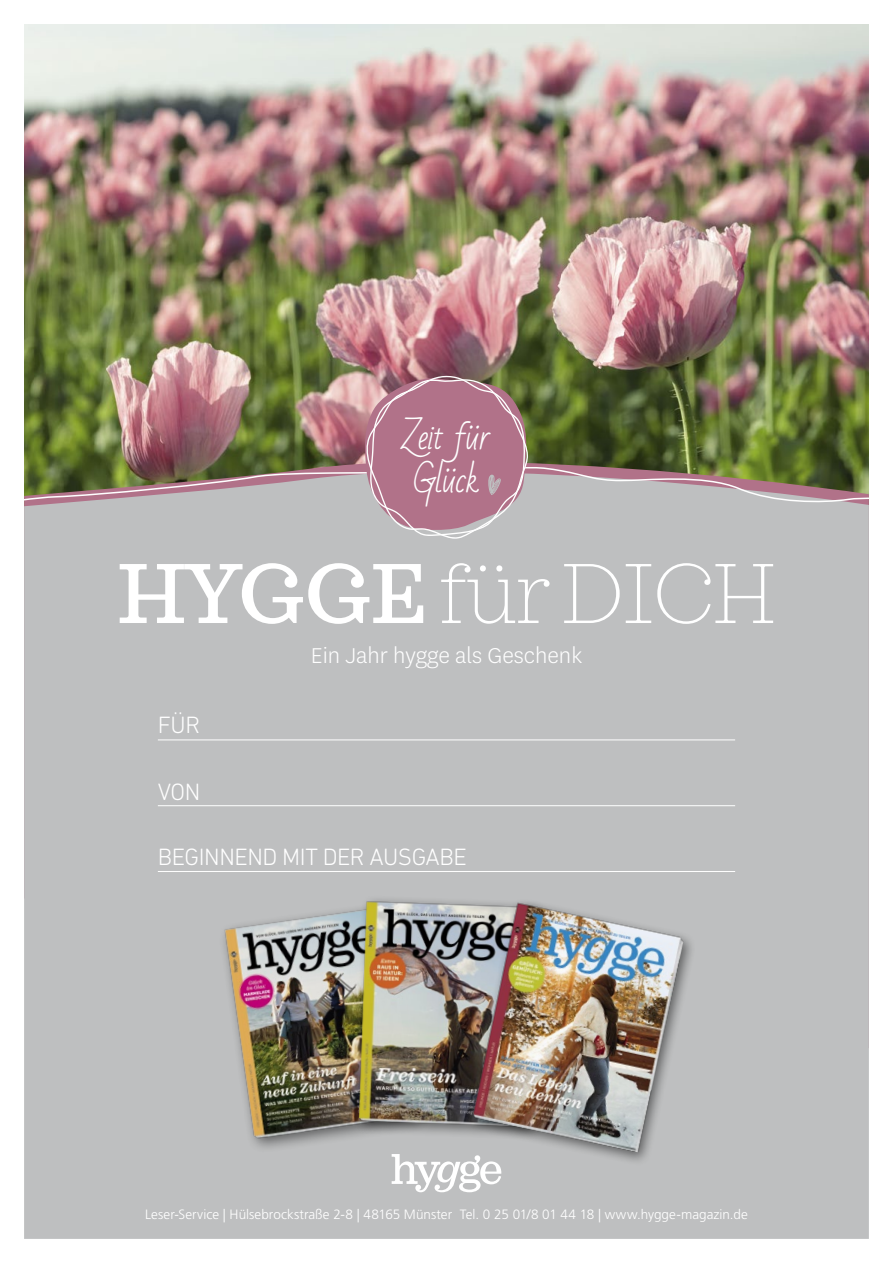
<style>
.page{position:relative;width:893px;height:1263px;background:#fff}
.page>*{position:absolute;margin:0;border:0;box-sizing:border-box;transform-origin:0 0}
.t1{font:100 86.7px "Sagona";letter-spacing:-.03em;color:#fff}
.t2{font:32.7px/42.9px "Bad Script";letter-spacing:-.03em;color:#fff;text-align:center}
.t3{font:300 25.05px "National";color:#fff}
.t4{font:300 24px "DIN Next LT Pro";letter-spacing:-.02em;color:#fff}
.t5{font:300 13.5px "Frutiger LT Pro";letter-spacing:.005em;color:#fff}
.s1{font-weight:500}
</style>
<div class="page">
<img style="left:24px;top:24px;width:845px;height:418px">
<div style="left:24px;top:453px;width:845px;height:786px;background:#bebfc0"></div>
<svg style="left:24px;top:465px;width:845px;height:305px;background:#bab9b9"></svg>
<svg style="left:363px;top:374px;width:166px;height:165px;background:#b28392"></svg>
<hr style="left:158px;top:739px;width:577px;height:1px;background:#fff">
<hr style="left:158px;top:805px;width:577px;height:1px;background:#fff">
<hr style="left:158px;top:871px;width:577px;height:1px;background:#fff">
<img style="left:204px;top:888px;width:236px;height:276px">
<img style="left:338px;top:884px;width:109px;height:268px">
<img style="left:447px;top:882px;width:261px;height:299px">
<svg style="left:392px;top:1154px;width:109px;height:38px"></svg>
<h2 class="t2" style="left:403px;top:416px;width:89px">Zeit für<br>Glück</h2>
<h1 class="t1" style="left:117px;top:543px;width:661px"><span class="s1">HYGGE</span> für DICH</h1>
<h3 class="t4" style="left:158px;top:711px;width:44px">FÜR</h3>
<h3 class="t4" style="left:158px;top:778px;width:44px">VON</h3>
<h3 class="t3" style="left:311px;top:640px;width:273px">Ein Jahr hygge als Geschenk</h3>
<h3 class="t4" style="left:158px;top:843px;width:310px">BEGINNEND MIT DER AUSGABE</h3>
<p class="t5" style="left:145px;top:1206px;width:604px">Leser-Service | Hülsebrockstraße 2-8 | 48165 Münster Tel. 0 25 01/8 01 44 18 | www.hygge-magazin.de</p>
</div>
